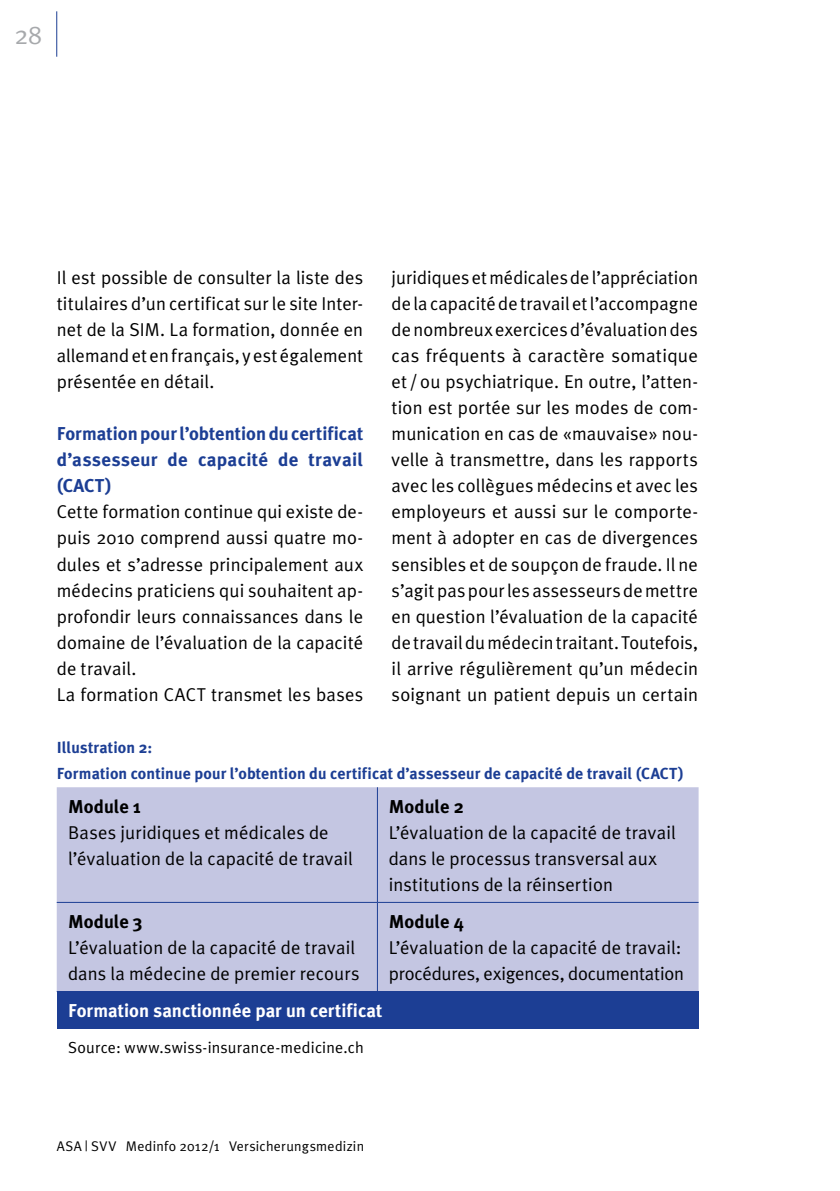
<style>
.page{position:relative;width:840px;height:1191px;background:#fff}
.page>*{position:absolute;margin:0;border:0;box-sizing:border-box;transform-origin:0 0}
.t1{font:26px "Meta Plus Normal";color:#a7a9ac}
.t2{font:18.6px/26px "Meta Plus Normal";letter-spacing:.005em;color:#000}
.t3{font:700 18.6px/26px "Meta Plus";letter-spacing:.015em;color:#1c3e94;text-align:justify}
.t4{font:700 18.6px "Meta Plus";color:#fff}
.t5{font:700 18.6px "Meta Plus";color:#000}
.t6{font:700 16px/26px "Meta Plus";letter-spacing:.01em;color:#1c3e94}
.t7{font:16px "Meta Plus Normal";letter-spacing:.015em;color:#000}
.t8{font:14px "Meta Plus Normal";letter-spacing:.02em;color:#000}
</style>
<div class="page">
<hr style="left:56px;top:11px;width:1px;height:46px;background:#1c3e94">
<div style="left:57px;top:787px;width:641px;height:204px;background:#c4c6e2"></div>
<div style="left:57px;top:991px;width:641px;height:37px;background:#1c3e94"></div>
<hr style="left:377px;top:787px;width:1px;height:115px;background:#1c3e94">
<hr style="left:57px;top:902px;width:320px;height:1px;background:#1c3e94">
<hr style="left:377px;top:902px;width:321px;height:1px;background:#1c3e94">
<hr style="left:377px;top:902px;width:1px;height:89px;background:#1c3e94">
<h1 class="t1" style="left:15px;top:20px;width:29px">28</h1>
<p class="t2" style="left:391px;top:264px;width:308px;text-align:justify">juridiques et médicales de l’appréciation de la capacité de travail et l’accompagne de nombreux exercices d’évaluation des cas fréquents à caractère somatique et /ou psychiatrique. En outre, l’atten&shy;tion est portée sur les modes de com&shy;munication en cas de «mauvaise» nou&shy;velle à transmettre, dans les rapports avec les collègues médecins et avec les employeurs et aussi sur le comporte&shy;ment à adopter en cas de divergences sensibles et de soupçon de fraude. Il ne s’agit pas pour les assesseurs de mettre en question l’évaluation de la capacité de travail du médecin traitant. Toutefois, il arrive régulièrement qu’un médecin soignant un patient depuis un certain</p>
<p class="t6" style="left:57px;top:734px;width:628px">Illustration 2:<br>Formation continue pour l’obtention du certificat d’assesseur de capacité de travail (CACT)</p>
<p class="t5" style="left:68px;top:796px;width:74px">Module 1</p>
<p class="t2" style="left:68px;top:819px;width:286px">Bases juridiques et médicales de l’évaluation de la capacité de travail</p>
<p class="t2" style="left:57px;top:264px;width:308px;text-align:justify">Il est possible de consulter la liste des titulaires d’un certificat sur le site Inter&shy;net de la SIM. La formation, donnée en allemand et en français, y est également présentée en détail.</p>
<p class="t3" style="left:57px;top:420px;width:308px">Formation pour l’obtention du certificat d’assesseur de capacité de travail (CACT)</p>
<p class="t2" style="left:57px;top:499px;width:308px">Cette formation continue qui existe de&shy;puis 2010 comprend aussi quatre mo&shy;dules et s’adresse principalement aux médecins praticiens qui souhaitent ap&shy;profondir leurs connaissances dans le domaine de l’évaluation de la capacité de travail.<br>La formation CACT transmet les bases</p>
<p class="t5" style="left:388px;top:796px;width:76px">Module 2</p>
<p class="t2" style="left:388px;top:819px;width:288px">L’évaluation de la capacité de travail dans le processus transversal aux institutions de la réinsertion</p>
<p class="t5" style="left:68px;top:911px;width:76px">Module 3</p>
<p class="t2" style="left:68px;top:934px;width:293px">L’évaluation de la capacité de travail dans la médecine de premier recours</p>
<p class="t5" style="left:388px;top:911px;width:77px">Module 4</p>
<p class="t2" style="left:388px;top:934px;width:296px">L’évaluation de la capacité de travail: procédures, exigences, documentation</p>
<p class="t4" style="left:68px;top:1000px;width:315px">Formation sanctionnée par un certificat</p>
<p class="t7" style="left:68px;top:1038px;width:297px">Source: www.swiss-insurance-medicine.ch</p>
<p class="t8" style="left:57px;top:1138px;width:309px">ASA | SVV Medinfo 2012/1 Versicherungsmedizin</p>
</div>
